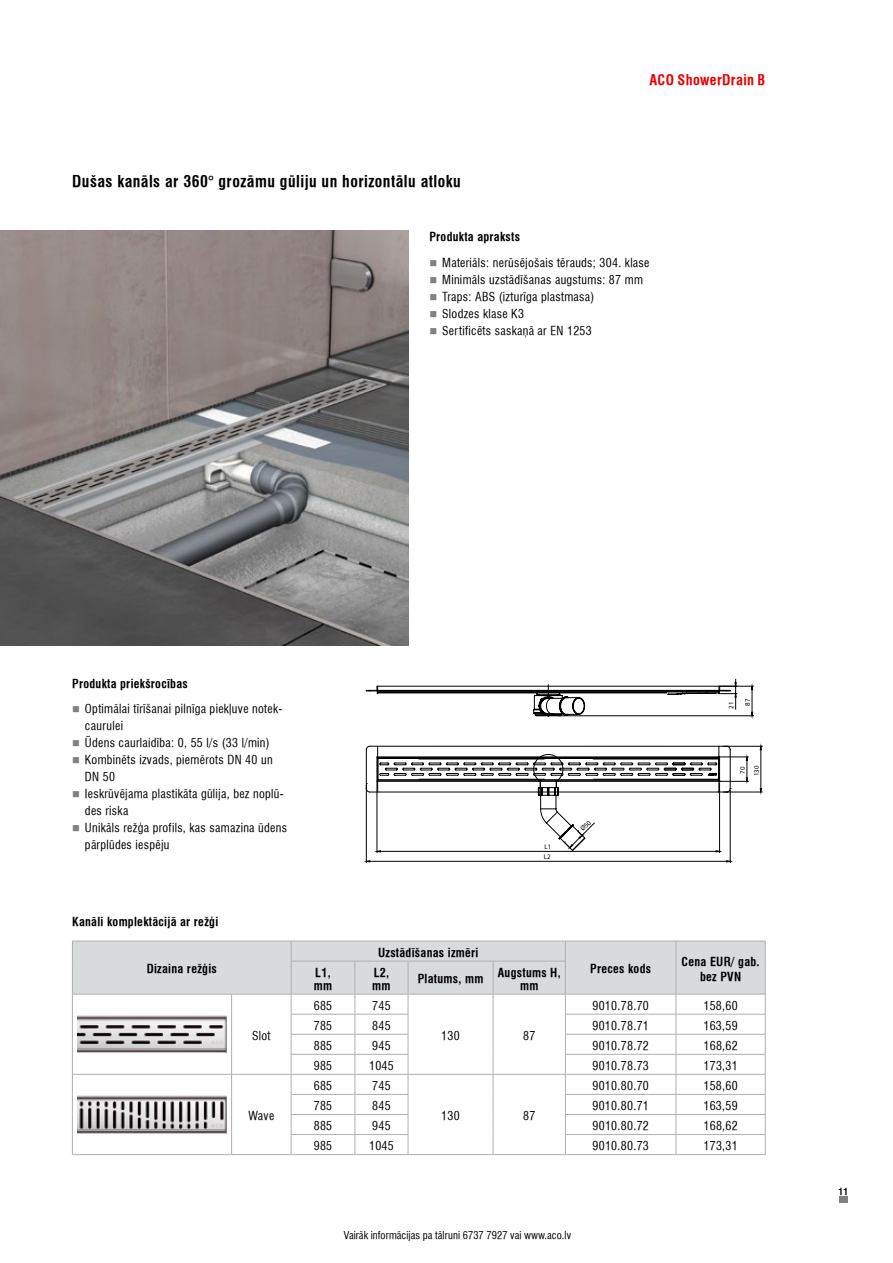
<style>
.page{position:relative;width:893px;height:1263px;background:#fff}
.page>*{position:absolute;margin:0;border:0;box-sizing:border-box;transform-origin:0 0}
.t1{font:700 condensed 15.75px "Helvetica LT";letter-spacing:.03em;color:#000}
.t2{font:700 condensed 14.25px "Helvetica LT";letter-spacing:.025em;color:#e60005}
.t3{font:condensed 12px/17px "Helvetica LT";letter-spacing:.025em;color:#000}
.t4{font:700 condensed 12px/12.9px "Helvetica LT";letter-spacing:.025em;color:#000;text-align:center}
.t5{font:condensed 10.5px "Helvetica LT";letter-spacing:.005em;color:#000}
.t6{font:700 condensed 9.45px "Helvetica LT";color:#000}
.t7{font:6.9px/14px "Myriad Pro";color:#000;text-align:center}
</style>
<div class="page">
<svg style="left:839px;top:1196px;width:8px;height:7px"></svg>
<svg style="left:366px;top:852px;width:364px;height:11px"></svg>
<svg style="left:726px;top:860px;width:6px;height:2px"></svg>
<hr style="left:377px;top:782px;width:1px;height:71px;background:#000">
<hr style="left:719px;top:783px;width:1px;height:70px;background:#000">
<hr style="left:72px;top:1154px;width:160px;height:1px;background:#aeafb2">
<hr style="left:232px;top:1154px;width:59px;height:1px;background:#aeafb2">
<hr style="left:408px;top:1154px;width:85px;height:1px;background:#aeafb2">
<hr style="left:493px;top:1154px;width:72px;height:1px;background:#aeafb2">
<hr style="left:676px;top:1154px;width:89px;height:1px;background:#aeafb2">
<hr style="left:291px;top:1154px;width:64px;height:1px;background:#aeafb2">
<hr style="left:355px;top:1154px;width:53px;height:1px;background:#aeafb2">
<svg style="left:72px;top:941px;width:694px;height:213px"></svg>
<hr style="left:565px;top:1154px;width:111px;height:1px;background:#aeafb2">
<img style="left:77px;top:1013px;width:150px;height:43px">
<img style="left:77px;top:1093px;width:150px;height:43px">
<img style="left:0;top:230px;width:408px;height:416px">
<svg style="left:366px;top:679px;width:396px;height:173px"></svg>
<h1 class="t1" style="left:72px;top:171px;width:390px">Dušas kanāls ar 360° grozāmu gūliju un horizontālu atloku</h1>
<p class="t2" style="left:649px;top:70px;width:118px">ACO ShowerDrain B</p>
<p class="t4" style="left:429px;top:230px;width:92px">Produkta apraksts</p>
<p class="t3" style="left:442px;top:254px;width:209px">Materiāls: nerūsējošais tērauds; 304. klase Minimāls uzstādīšanas augstums: 87 mm Traps: ABS (izturīga plastmasa)<br>Slodzes klase K3<br>Sertificēts saskaņā ar EN 1253</p>
<p class="t4" style="left:72px;top:677px;width:117px">Produkta priekšrocības</p>
<p class="t3" style="left:85px;top:700px;width:204px">Optimālai tīrīšanai pilnīga piekļuve notek&shy;caurulei<br>Ūdens caurlaidība: 0, 55 l/s (33 l/min)<br>Kombinēts izvads, piemērots DN 40 un<br>DN 50<br>Ieskrūvējama plastikāta gūlija, bez noplū&shy;des riska<br>Unikāls režģa profils, kas samazina ūdens pārplūdes iespēju</p>
<p class="t4" style="left:72px;top:915px;width:148px">Kanāli komplektācijā ar režģi</p>
<p class="t4" style="left:147px;top:962px;width:72px">Dizaina režģis</p>
<p class="t3" style="left:252px;top:1027px;width:20px">Slot</p>
<p class="t3" style="left:248px;top:1107px;width:27px">Wave</p>
<p class="t7" style="left:724px;top:709px;width:9px;rotate:-90deg">21</p>
<p class="t7" style="left:740px;top:706px;width:9px;rotate:-90deg">87</p>
<p class="t7" style="left:545px;top:840px;width:8px">L1</p>
<p class="t7" style="left:544px;top:850px;width:8px">L2</p>
<p class="t7" style="left:735px;top:776px;width:12px;rotate:-90deg">70<br>130</p>
<p class="t4" style="left:378px;top:946px;width:102px">Uzstādīšanas izmēri</p>
<p class="t4" style="left:314px;top:966px;width:20px;text-align:left">L1, mm</p>
<p class="t4" style="left:372px;top:966px;width:20px;text-align:left">L2, mm</p>
<p class="t4" style="left:418px;top:972px;width:67px">Platums, mm</p>
<p class="t4" style="left:498px;top:966px;width:65px">Augstums H, mm</p>
<p class="t3" style="left:314px;top:997px;width:20px">685</p>
<p class="t3" style="left:372px;top:997px;width:20px">745</p>
<p class="t4" style="left:590px;top:962px;width:62px">Preces kods</p>
<p class="t4" style="left:682px;top:954px;width:80px;line-height:14.4px">Cena EUR/ gab. bez PVN</p>
<p class="t3" style="left:592px;top:997px;width:58px">9010.78.70</p>
<p class="t3" style="left:703px;top:997px;width:36px">158,60</p>
<p class="t3" style="left:314px;top:1017px;width:20px">785</p>
<p class="t3" style="left:372px;top:1017px;width:20px">845</p>
<p class="t3" style="left:592px;top:1017px;width:58px">9010.78.71</p>
<p class="t3" style="left:703px;top:1017px;width:36px">163,59</p>
<p class="t3" style="left:314px;top:1037px;width:20px">885</p>
<p class="t3" style="left:372px;top:1037px;width:20px">945</p>
<p class="t3" style="left:592px;top:1037px;width:58px">9010.78.72</p>
<p class="t3" style="left:703px;top:1037px;width:36px">168,62</p>
<p class="t3" style="left:314px;top:1057px;width:20px">985</p>
<p class="t3" style="left:369px;top:1057px;width:26px">1045</p>
<p class="t3" style="left:592px;top:1057px;width:58px">9010.78.73</p>
<p class="t3" style="left:703px;top:1057px;width:36px">173,31</p>
<p class="t3" style="left:441px;top:1027px;width:20px">130</p>
<p class="t3" style="left:523px;top:1027px;width:14px">87</p>
<p class="t3" style="left:314px;top:1077px;width:20px">685</p>
<p class="t3" style="left:372px;top:1077px;width:20px">745</p>
<p class="t3" style="left:592px;top:1077px;width:58px">9010.80.70</p>
<p class="t3" style="left:703px;top:1077px;width:36px">158,60</p>
<p class="t3" style="left:314px;top:1097px;width:20px">785</p>
<p class="t3" style="left:372px;top:1097px;width:20px">845</p>
<p class="t3" style="left:592px;top:1097px;width:58px">9010.80.71</p>
<p class="t3" style="left:703px;top:1097px;width:36px">163,59</p>
<p class="t3" style="left:314px;top:1117px;width:20px">885</p>
<p class="t3" style="left:372px;top:1117px;width:20px">945</p>
<p class="t3" style="left:592px;top:1117px;width:58px">9010.80.72</p>
<p class="t3" style="left:703px;top:1117px;width:36px">168,62</p>
<p class="t3" style="left:314px;top:1137px;width:20px">985</p>
<p class="t3" style="left:369px;top:1137px;width:26px">1045</p>
<p class="t3" style="left:592px;top:1137px;width:58px">9010.80.73</p>
<p class="t3" style="left:703px;top:1137px;width:36px">173,31</p>
<p class="t3" style="left:441px;top:1107px;width:20px">130</p>
<p class="t3" style="left:523px;top:1107px;width:14px">87</p>
<p class="t5" style="left:344px;top:1228px;width:229px">Vairāk informācijas pa tālruni 6737 7927 vai www.aco.lv</p>
<p class="t6" style="left:838px;top:1185px;width:11px">11</p>
</div>
